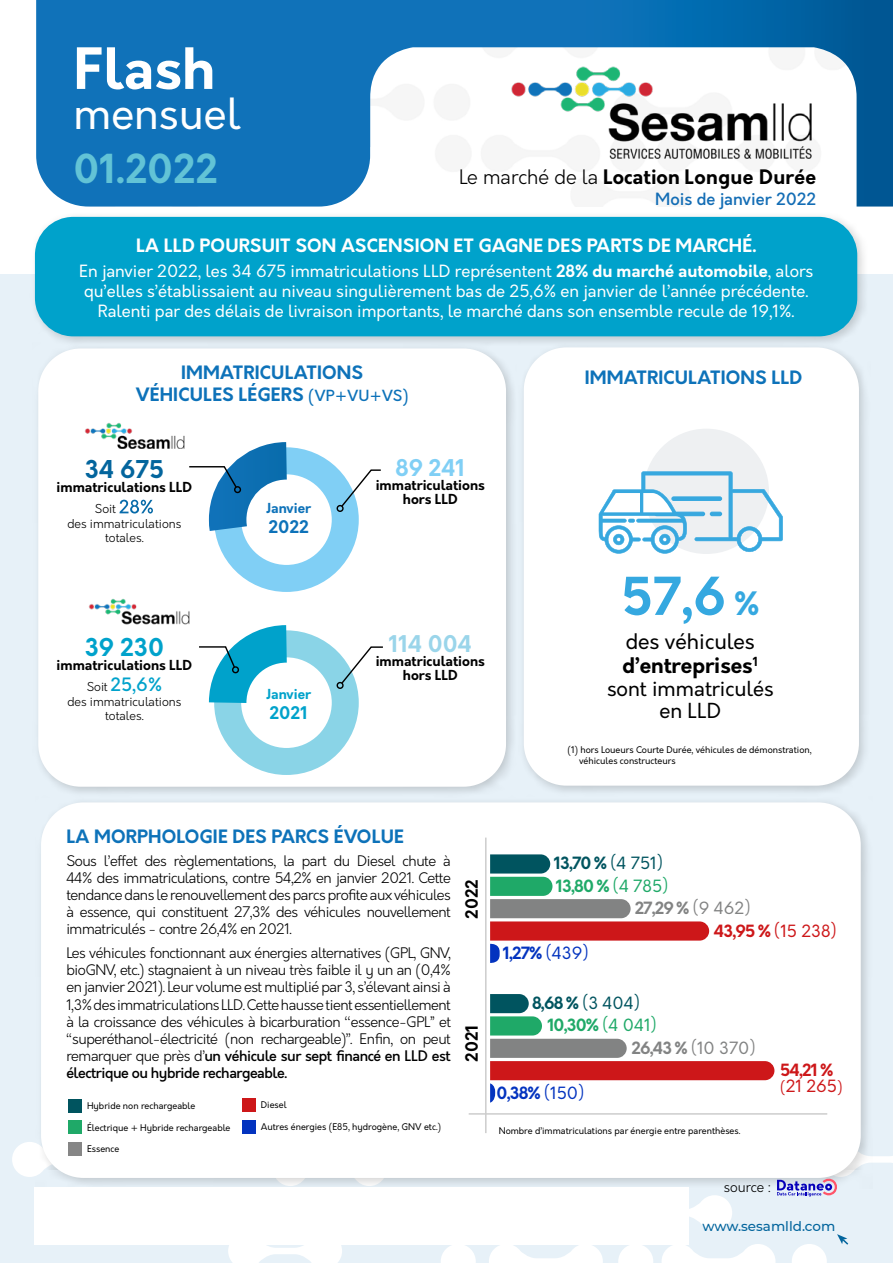
<style>
.page{position:relative;width:893px;height:1263px;background:#fff}
.page>*{position:absolute;margin:0;border:0;box-sizing:border-box;transform-origin:0 0}
.t1{font:700 55.5px "Orkney";color:#fff}
.t2{font:700 51px "Orkney";color:#35a8e0}
.t3{font:42px "Orkney";color:#fff}
.t4{font:700 39px "Orkney";color:#62c3d6}
.t5{font:700 24px "Orkney";color:#03659d}
.t6{font:700 24px "Orkney";color:#00a2cb}
.t7{font:700 22.5px "Orkney";color:#9ad5ea}
.t8{font:700 22.5px "Orkney";color:#80cff5}
.t9{font:700 21px/24px "Orkney";color:#000}
.t10{font:20.25px/22.5px "Orkney";color:#000;text-align:center}
.t11{font:700 19.5px "Orkney";letter-spacing:.015em;color:#000}
.t12{font:700 18px/21.6px "Orkney";letter-spacing:.01em;color:#0d72b9;text-align:center}
.t13{font:700 18px "Orkney";letter-spacing:.01em;color:#fff}
.t14{font:500 18px "Orkney";color:#00a2cb}
.t15{font:700 17.1px "Orkney";color:#00a2cb}
.t16{font:700 17.1px "Orkney";color:#0d72b9}
.t17{font:16.5px/19.8px "Orkney";color:#fff;text-align:center}
.t18{font:700 16.5px/16.5px "Orkney";letter-spacing:-.05em;color:#cd1719}
.t19{font:700 16.5px "Orkney";letter-spacing:-.05em;color:#828383}
.t20{font:700 16.5px "Orkney";letter-spacing:-.05em;color:#1fa968}
.t21{font:700 16.5px "Orkney";color:#00545f}
.t22{font:700 16.5px "Orkney";color:#0333bf}
.t23{font:500 16.5px "Orkney";color:#136db5}
.t24{font:700 16.5px "Orkney";color:#000}
.t25{font:300 14.25px/17.1px "Orkney";letter-spacing:-.03em;color:#000;text-align:justify}
.t26{font:700 13.5px/14px "Orkney";color:#000;text-align:center}
.t27{font:500 13.5px "Montserrat";color:#03659d}
.t28{font:700 13.5px "Orkney";color:#00a2cb}
.t29{font:700 13.5px "Orkney";color:#0d72b9}
.t30{font:300 13.5px "Orkney";color:#000}
.t31{font:300 12px/14.4px "Orkney";color:#000;text-align:center}
.t32{font:9px/10.8px "Orkney";color:#000}
.s1{font-weight:300}
.s2{font-weight:700}
.s3{font-weight:500;font-size:15px}
.s4{font-weight:500;font-size:18px;color:#fff}
.s5{font-weight:300;font-size:12px;color:#000}
.s6{font-size:31.5px}
.s7{font-weight:400}
.s8{font-weight:500}
.s9{font-weight:400;font-size:13.5px}
</style>
<div class="page">
<div style="left:0;top:274px;width:892px;height:989px;background:#e7f1f8"></div>
<svg style="left:141px;top:1244px;width:286px;height:19px"></svg>
<svg style="left:489px;top:1244px;width:114px;height:19px"></svg>
<svg style="left:661px;top:1244px;width:114px;height:19px"></svg>
<svg style="left:689px;top:1195px;width:43px;height:35px"></svg>
<svg style="left:12px;top:1142px;width:23px;height:35px"></svg>
<svg style="left:441px;top:1244px;width:35px;height:19px"></svg>
<svg style="left:618px;top:1244px;width:35px;height:19px"></svg>
<svg style="left:792px;top:1244px;width:35px;height:19px"></svg>
<div style="left:33px;top:343px;width:484px;height:455px;background:#000;opacity:.17"></div>
<div style="left:38px;top:348px;width:468px;height:439px;background:#fff;border-radius:43px"></div>
<div style="left:35px;top:797px;width:837px;height:392px;background:#000;opacity:.17"></div>
<div style="left:41px;top:802px;width:820px;height:376px;background:#fff;border-radius:43px"></div>
<div style="left:29px;top:211px;width:839px;height:137px;background:#000;opacity:.17"></div>
<div style="left:35px;top:217px;width:822px;height:119px;background:#00a2cb;border-radius:38px"></div>
<div style="left:518px;top:342px;width:353px;height:455px;background:#000;opacity:.17"></div>
<div style="left:524px;top:347px;width:335px;height:439px;background:#fff;border-radius:43px"></div>
<img style="left:85px;top:422px;width:100px;height:26px">
<img style="left:89px;top:598px;width:101px;height:26px">
<svg style="left:837px;top:1234px;width:12px;height:11px"></svg>
<div style="left:68px;top:1142px;width:14px;height:14px;background:#868686"></div>
<div style="left:242px;top:1120px;width:13px;height:14px;background:#0333bf"></div>
<div style="left:68px;top:1098px;width:14px;height:14px;background:#00545f"></div>
<div style="left:644px;top:429px;width:125px;height:125px;background:#eef0f2;border-radius:50%"></div>
<svg style="left:599px;top:471px;width:184px;height:83px"></svg>
<svg style="left:777px;top:1142px;width:116px;height:54px"></svg>
<div style="left:68px;top:1120px;width:14px;height:14px;background:#1fa968"></div>
<div style="left:242px;top:1098px;width:13px;height:14px;background:#cd1719"></div>
<svg style="left:36px;top:0;width:857px;height:207px"></svg>
<img style="left:509px;top:62px;width:307px;height:106px">
<hr style="left:469px;top:1113px;width:358px;height:2px;background:#ccc">
<hr style="left:485px;top:837px;width:2px;height:296px;background:#ccc">
<svg style="left:490px;top:854px;width:219px;height:109px"></svg>
<svg style="left:490px;top:994px;width:284px;height:108px"></svg>
<div style="left:214px;top:630px;width:145px;height:145px;border:27px solid #00a2cb;border-radius:50%"></div>
<div style="left:214px;top:447px;width:145px;height:145px;border:27px solid #80cff5;border-radius:50%"></div>
<svg style="left:189px;top:442px;width:135px;height:129px"></svg>
<div style="left:234px;top:486px;width:7px;height:7px;border:1px solid #000;border-radius:50%"></div>
<svg style="left:199px;top:625px;width:125px;height:115px"></svg>
<div style="left:232px;top:666px;width:7px;height:7px;border:1px solid #000;border-radius:50%"></div>
<svg style="left:340px;top:646px;width:43px;height:39px"></svg>
<div style="left:337px;top:682px;width:7px;height:7px;border:1px solid #000;border-radius:50%"></div>
<svg style="left:340px;top:469px;width:41px;height:39px"></svg>
<div style="left:337px;top:505px;width:7px;height:7px;border:1px solid #000;border-radius:50%"></div>
<div style="left:35px;top:1187px;width:654px;height:57px;background:#fff"></div>
<h1 class="t1" style="left:74px;top:31px;width:143px">Flash</h1>
<h3 class="t3" style="left:74px;top:87px;width:168px">mensuel</h3>
<h3 class="t4" style="left:74px;top:143px;width:146px">01.2022</h3>
<h3 class="t11" style="left:459px;top:164px;width:359px"><span class="s1">Le marché de la</span> Location Longue Durée</h3>
<p class="t23" style="left:655px;top:188px;width:162px">Mois de janvier 2022</p>
<p class="t13" style="left:136px;top:233px;width:622px">LA LLD POURSUIT SON ASCENSION ET GAGNE DES PARTS DE MARCHÉ.</p>
<p class="t17" style="left:79px;top:262px;width:736px">En janvier 2022, les 34 675 immatriculations LLD représentent <span class="s2">28% du marché automobile</span>, alors qu’elles s’établissaient au niveau singulièrement bas de 25,6% en janvier de l’année précédente.<br>Ralenti par des délais de livraison importants, le marché dans son ensemble recule de 19,1%.</p>
<p class="t12" style="left:136px;top:362px;width:274px">IMMATRICULATIONS<br>VÉHICULES LÉGERS <span class="s3">(VP+VU+VS)</span></p>
<h3 class="t5" style="left:85px;top:453px;width:80px">34 675</h3>
<p class="t26" style="left:57px;top:480px;width:137px">immatriculations LLD</p>
<p class="t31" style="left:67px;top:502px;width:115px">Soit <span class="s4">28%<br></span>des immatriculations totales.</p>
<h3 class="t6" style="left:85px;top:631px;width:81px">39 230</h3>
<p class="t26" style="left:57px;top:658px;width:137px">immatriculations LLD</p>
<p class="t14" style="left:87px;top:673px;width:77px"><span class="s5">Soit</span> 25,6%</p>
<p class="t31" style="left:67px;top:694px;width:115px">des immatriculations totales.</p>
<p class="t29" style="left:266px;top:499px;width:46px">Janvier</p>
<p class="t16" style="left:268px;top:516px;width:42px">2022</p>
<p class="t28" style="left:266px;top:684px;width:46px">Janvier</p>
<p class="t15" style="left:270px;top:701px;width:40px">2021</p>
<h3 class="t8" style="left:395px;top:453px;width:71px">89 241</h3>
<p class="t26" style="left:376px;top:478px;width:111px">immatriculations hors LLD</p>
<h3 class="t7" style="left:389px;top:628px;width:84px">114 004</h3>
<p class="t26" style="left:376px;top:654px;width:111px">immatriculations hors LLD</p>
<p class="t12" style="left:585px;top:367px;width:219px">IMMATRICULATIONS LLD</p>
<h2 class="t2" style="left:621px;top:562px;width:140px">57,6 <span class="s6">%</span></h2>
<h3 class="t9" style="left:623px;top:630px;width:137px"><span class="s7">des véhicules </span>d’entreprises<sup>1</sup></h3>
<h3 class="t10" style="left:607px;top:678px;width:168px">sont immatriculés en LLD</h3>
<p class="t32" style="left:579px;top:744px;width:234px;text-indent:-12px">(1) hors Loueurs Courte Durée, véhicules de démonstration, véhicules constructeurs</p>
<p class="t12" style="left:66px;top:826px;width:339px">LA MORPHOLOGIE DES PARCS ÉVOLUE</p>
<p class="t25" style="left:66px;top:852px;width:386px">Sous l’effet des règlementations, la part du Diesel chute à 44% des immatriculations, contre 54,2% en janvier 2021. Cette tendance dans le renouvellement des parcs profite aux véhicules à essence, qui constituent 27,3% des véhicules nouvellement immatriculés - contre 26,4% en 2021.</p>
<p class="t25" style="left:66px;top:945px;width:386px">Les véhicules fonctionnant aux énergies alternatives (GPL, GNV, bioGNV, etc.) stagnaient à un niveau très faible il y un an (0,4% en janvier 2021). Leur volume est multiplié par 3, s’élevant ainsi à 1,3% des immatriculations LLD. Cette hausse tient essentiellement à la croissance des véhicules à bicarburation ‘‘essence-GPL’’ et ‘‘superéthanol-électricité (non rechargeable)’’. Enfin, on peut remarquer que près d’<span class="s8">un véhicule sur sept financé en LLD est électrique ou hybride rechargeable.</span></p>
<p class="t32" style="left:87px;top:1100px;width:110px">Hybride non rechargeable</p>
<p class="t32" style="left:87px;top:1122px;width:145px">Électrique + Hybride rechargeable</p>
<p class="t32" style="left:87px;top:1143px;width:34px">Essence</p>
<p class="t32" style="left:261px;top:1100px;width:27px">Diesel</p>
<p class="t32" style="left:261px;top:1121px;width:182px">Autres énergies (E85, hydrogène, GNV etc.)</p>
<p class="t24" style="left:461px;top:919px;width:41px;rotate:-90deg">2022</p>
<p class="t24" style="left:461px;top:1062px;width:38px;rotate:-90deg">2021</p>
<p class="t21" style="left:554px;top:852px;width:110px">13,70 % <sup>(</sup><span class="s7">4 751</span><sup>)</sup></p>
<p class="t20" style="left:556px;top:875px;width:114px">13,80 % <sup>(</sup><span class="s7">4 785</span><sup>)</sup></p>
<p class="t19" style="left:635px;top:897px;width:117px">27,29 % <sup>(</sup><span class="s7">9 462</span><sup>)</sup></p>
<p class="t22" style="left:503px;top:942px;width:87px">1,27% <sup>(</sup><span class="s7">439</span><sup>)</sup></p>
<p class="t21" style="left:532px;top:992px;width:109px">8,68 % <sup>(</sup><span class="s7">3 404</span><sup>)</sup></p>
<p class="t20" style="left:547px;top:1014px;width:111px">10,30% <sup>(</sup><span class="s7">4 041</span><sup>)</sup></p>
<p class="t18" style="left:714px;top:923px;width:124px">43,95 % <sup>(</sup><span class="s7">15 238</span><sup>)</sup></p>
<p class="t22" style="left:497px;top:1081px;width:89px">0,38% <sup>(</sup><span class="s7">150</span><sup>)</sup></p>
<p class="t19" style="left:631px;top:1037px;width:126px">26,43 % <sup>(</sup><span class="s7">10 370</span><sup>)</sup></p>
<p class="t32" style="left:499px;top:1125px;width:243px">Nombre d’immatriculations par énergie entre parenthèses.</p>
<p class="t18" style="left:780px;top:1062px;width:64px">54,21 % <span class="s9">(</span><span class="s7">21 265</span><span class="s9">)</span></p>
<p class="t30" style="left:724px;top:1179px;width:49px">source :</p>
<p class="t27" style="left:702px;top:1217px;width:135px">www.sesamlld.com</p>
</div>
